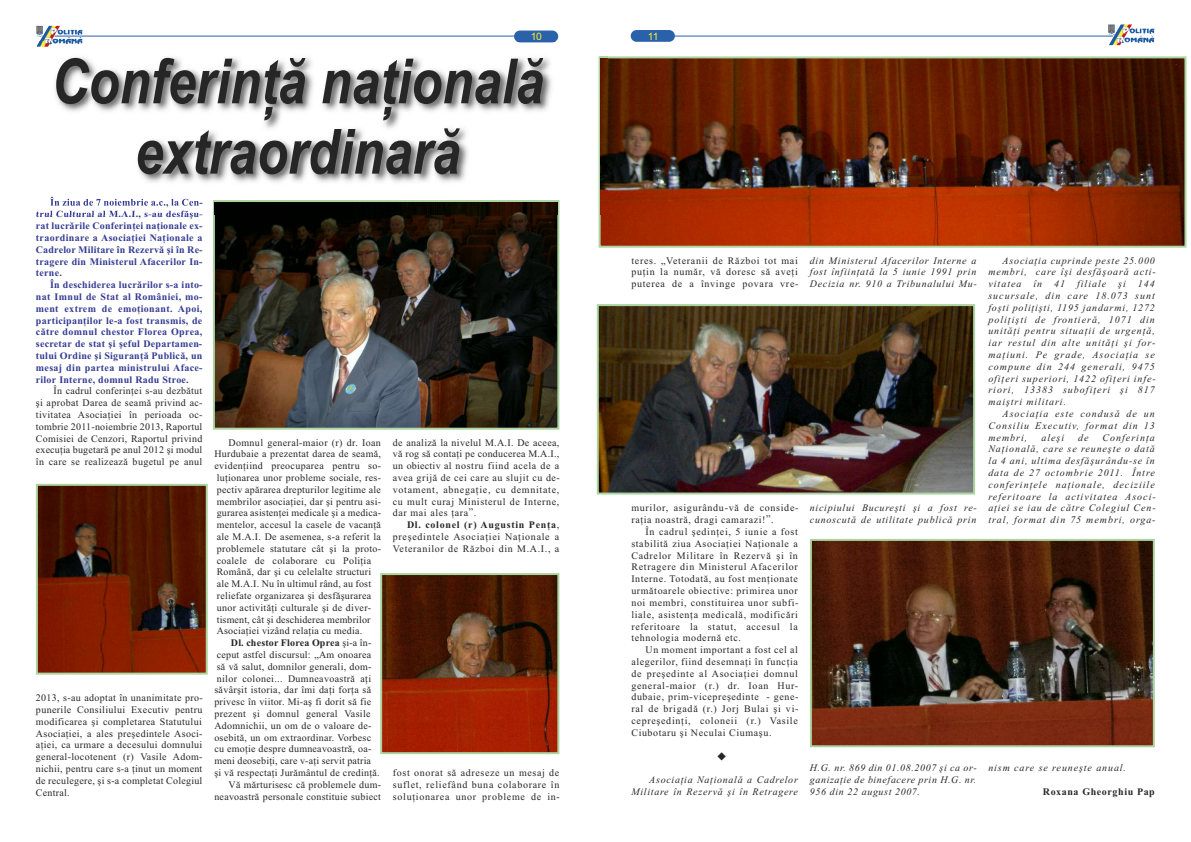
<style>
.page{position:relative;width:1191px;height:842px;background:#fff}
.page>*{position:absolute;margin:0;border:0;box-sizing:border-box;transform-origin:0 0}
.t1{font:italic 700 62.3px/70.3px "Arial";color:#272627;text-align:center;scale:.82 1}
.t2{font:11.4px "Bucuresti";color:#fff12a}
.t3{font:10px/11.8px "Times New Roman OF";letter-spacing:.025em;color:#272627;text-align:justify}
.t4{font:10px/11.8px "Times New Roman OF Italic";letter-spacing:.07em;color:#272627;text-align:justify}
.t5{font:10px/11.8px "Times New Roman OF Bold";letter-spacing:.025em;color:#333b92;text-align:justify}
.t6{font:10px/11.8px "Times New Roman OF";letter-spacing:.07em;color:#272627}
.t7{font:10px "Times New Roman OF Bold";letter-spacing:.06em;color:#272627}
.t8{font:10px "Times New Roman OF Bold";letter-spacing:.02em;color:#272627}
.t9{font:10px "Times New Roman OF Italic";letter-spacing:.09em;color:#272627}
.s1{font-family:"Times New Roman OF"}
</style>
<div class="page">
<hr style="left:669px;top:36px;width:443px;height:1px;background:#2a61ab">
<div style="left:630px;top:30px;width:45px;height:12px;background:#2a61ab;border-radius:6px"></div>
<img style="left:1108px;top:24px;width:46px;height:21px">
<hr style="left:55px;top:36px;width:459px;height:1px;background:#2a61ab">
<div style="left:514px;top:31px;width:44px;height:11px;background:#2a61ab;border-radius:6px"></div>
<img style="left:36px;top:26px;width:47px;height:15px">
<img style="left:383px;top:576px;width:173px;height:175px">
<div style="left:380px;top:573px;width:179px;height:181px;border:2px solid #acd4a1"></div>
<img style="left:601px;top:59px;width:582px;height:186px">
<div style="left:598px;top:56px;width:588px;height:192px;border:2px solid #acd4a1"></div>
<img style="left:39px;top:487px;width:166px;height:185px">
<div style="left:36px;top:484px;width:172px;height:191px;border:2px solid #acd4a1"></div>
<img style="left:600px;top:307px;width:372px;height:184px">
<div style="left:597px;top:304px;width:378px;height:190px;border:2px solid #acd4a1"></div>
<img style="left:813px;top:542px;width:338px;height:202px">
<div style="left:810px;top:539px;width:344px;height:208px;border:2px solid #acd4a1"></div>
<img style="left:216px;top:215px;width:340px;height:212px">
<div style="left:213px;top:200px;width:346px;height:230px;border:2px solid #acd4a1"></div>
<img style="left:36px;top:41px;width:524px;height:174px">
<img style="left:516px;top:41px;width:40px;height:1px">
<img style="left:37px;top:41px;width:45px;height:6px">
<img style="left:50px;top:197px;width:43px;height:9px">
<img style="left:36px;top:211px;width:50px;height:4px">
<img style="left:598px;top:56px;width:2px;height:159px">
<svg style="left:600px;top:56px;width:7px;height:2px"></svg>
<img style="left:600px;top:58px;width:7px;height:157px">
<img style="left:213px;top:200px;width:346px;height:15px">
<img style="left:215px;top:202px;width:342px;height:13px">
<p class="t2" style="left:530px;top:29px;width:13px">10</p>
<p class="t2" style="left:647px;top:29px;width:12px">11</p>
<h1 class="t1" style="left:51px;top:47px;width:602px">Conferinţă naţională extraordinară</h1>
<p class="t5" style="left:36px;top:208px;width:168px">trul Cultural al M.A.I., s-au desfăşu&shy;rat lucrările Conferinţei naţionale ex&shy;traordinare a Asociaţiei Naţionale a Cadrelor Militare în Rezervă şi în Re&shy;tragere din Ministerul Afacerilor In&shy;terne.</p>
<p class="t5" style="left:36px;top:279px;width:168px;text-indent:14px">În deschiderea lucrărilor s-a into&shy;nat Imnul de Stat al României, mo&shy;ment extrem de emoţionant. Apoi, participanţilor le-a fost transmis, de către domnul chestor Florea Oprea, secretar de stat şi şeful Departamen&shy;tului Ordine şi Siguranţă Publică, un mesaj din partea ministrului Aface&shy;rilor Interne, domnul Radu Stroe.</p>
<p class="t3" style="left:36px;top:385px;width:168px;text-indent:18px">În cadrul conferinţei s-au dezbătut şi aprobat Darea de seamă privind ac&shy;tivitatea Asociaţiei în perioada oc&shy;tombrie 2011-noiembrie 2013, Raportul Comisiei de Cenzori, Raportul privind execuţia bugetară pe anul 2012 şi modul în care se realizează bugetul pe anul</p>
<p class="t3" style="left:36px;top:692px;width:168px">2013, s-au adoptat în unanimitate pro&shy;punerile Consiliului Executiv pentru modificarea şi completarea Statutului Asociaţiei, a ales preşedintele Asoci&shy;aţiei, ca urmare a decesului domnului general-locotenent (r) Vasile Adom&shy;nichii, pentru care s-a ţinut un moment de reculegere, şi s-a completat Colegiul Central.</p>
<p class="t3" style="left:214px;top:436px;width:168px;text-align:left;text-indent:14px">Domnul general-maior (r) dr. Ioan Hurdubaie a prezentat darea de seamă, evidenţiind preocuparea pentru so&shy;luţionarea unor probleme sociale, res&shy;pectiv apărarea drepturilor legitime ale membrilor asociaţiei, dar şi pentru asi&shy;gurarea asistenţei medicale şi a medica&shy;mentelor, accesul la casele de vacanţă ale M.A.I. De asemenea, s-a referit la problemele statutare cât şi la proto&shy;coalele de colaborare cu Poliţia Română, dar şi cu celelalte structuri ale M.A.I. Nu în ultimul rând, au fost reliefate organizarea şi desfăşurarea unor activităţi culturale şi de diver&shy;tisment, cât şi deschiderea membrilor Asociaţiei vizând relaţia cu media.</p>
<p class="t8" style="left:231px;top:637px;width:142px">Dl. chestor Florea Oprea <span class="s1">şi-a în-</span></p>
<p class="t3" style="left:217px;top:649px;width:156px">ceput astfel discursul: „Am onoarea</p>
<p class="t3" style="left:217px;top:660px;width:156px">să vă salut, domnilor generali, dom-</p>
<p class="t3" style="left:217px;top:672px;width:156px">nilor colonei... Dumneavoastră aţi</p>
<p class="t3" style="left:214px;top:684px;width:158px">săvârşit istoria, dar îmi daţi forţa să</p>
<p class="t3" style="left:214px;top:696px;width:158px">privesc în viitor. Mi-aş fi dorit să fie</p>
<p class="t3" style="left:214px;top:708px;width:158px">prezent şi domnul general Vasile</p>
<p class="t3" style="left:214px;top:719px;width:158px">Adomnichii, un om de o valoare de-</p>
<p class="t3" style="left:214px;top:731px;width:158px">osebită, un om extraordinar. Vorbesc</p>
<p class="t3" style="left:214px;top:743px;width:158px">cu emoţie despre dumneavoastră, oa-</p>
<p class="t3" style="left:214px;top:755px;width:158px">meni deosebiţi, care v-aţi servit patria</p>
<p class="t3" style="left:214px;top:767px;width:167px">şi vă respectaţi Jurământul de credinţă.</p>
<p class="t3" style="left:228px;top:778px;width:154px">Vă mărturisesc că problemele dum-</p>
<p class="t3" style="left:214px;top:790px;width:168px">neavoastră personale constituie subiect</p>
<p class="t3" style="left:393px;top:436px;width:169px">de analiză la nivelul M.A.I. De aceea, vă rog să contaţi pe conducerea M.A.I., un obiectiv al nostru fiind acela de a avea grijă de cei care au slujit cu de&shy;votament, abnegaţie, cu demnitate, cu mult curaj Ministerul de Interne, dar mai ales ţara”.</p>
<p class="t7" style="left:407px;top:519px;width:154px">Dl. colonel (r) Augustin Penţa<span class="s1">,</span></p>
<p class="t6" style="left:393px;top:531px;width:168px">preşedintele Asociaţiei Naţionale a<br>Veteranilor de Război din M.A.I., a</p>
<p class="t3" style="left:393px;top:767px;width:169px">fost onorat să adreseze un mesaj de suflet, reliefând buna colaborare în soluţionarea unor probleme de in-</p>
<p class="t3" style="left:631px;top:254px;width:169px">teres. „Veteranii de Război tot mai puţin la număr, vă doresc să aveţi puterea de a învinge povara vre-</p>
<p class="t6" style="left:631px;top:502px;width:169px">murilor, asigurându-vă de conside&shy;raţia noastră, dragi camarazi!”.</p>
<p class="t3" style="left:631px;top:526px;width:169px;text-indent:14px">În cadrul şedinţei, 5 iunie a fost stabilită ziua Asociaţiei Naţionale a Cadrelor Militare în Rezervă şi în Retragere din Ministerul Afacerilor Interne. Totodată, au fost menţionate următoarele obiective: primirea unor noi membri, constituirea unor subfi&shy;liale, asistenţa medicală, modificări referitoare la statut, accesul la tehnologia modernă etc.</p>
<p class="t3" style="left:631px;top:644px;width:169px;text-indent:14px">Un moment important a fost cel al alegerilor, fiind desemnaţi în funcţia de preşedinte al Asociaţiei domnul general-maior (r.) dr. Ioan Hur&shy;dubaie, prim-vicepreşedinte - gene&shy;ral de brigadă (r.) Jorj Bulai şi vi&shy;cepreşedinţi, coloneii (r.) Vasile Ciubotaru şi Neculai Ciumaşu.</p>
<p class="t4" style="left:631px;top:774px;width:168px;text-align:right">Asociaţia Naţională a Cadrelor<br>Militare în Rezervă şi în Retragere</p>
<p class="t4" style="left:810px;top:254px;width:169px">din Ministerul Afacerilor Interne a fost înfiinţată la 5 iunie 1991 prin Decizia nr. 910 a Tribunalului Mu-</p>
<p class="t4" style="left:810px;top:502px;width:169px">nicipiului Bucureşti şi a fost re&shy;cunoscută de utilitate publică prin</p>
<p class="t4" style="left:988px;top:254px;width:169px;text-indent:14px">Asociaţia cuprinde peste 25.000 membri, care îşi desfăşoară acti&shy;vitatea în 41 filiale şi 144 sucursale, din care 18.073 sunt foşti poliţişti, 1195 jandarmi, 1272 poliţişti de frontieră, 1071 din unităţi pentru situaţii de urgenţă, iar restul din alte unităţi şi for&shy;maţiuni. Pe grade, Asociaţia se compune din 244 generali, 9475 ofiţeri superiori, 1422 ofiţeri infe&shy;riori, 13383 subofiţeri şi 817 maiştri militari.</p>
<p class="t4" style="left:988px;top:408px;width:168px;text-indent:14px">Asociaţia este condusă de un Consiliu Executiv, format din 13 membri,</p>
<p class="t4" style="left:988px;top:431px;width:169px;text-indent:114px">Conferinţa Naţională, care se reuneşte o dată la 4 ani, ultima desfăşurându-se în data de 27 octombrie 2011. Între conferinţele naţionale, deciziile referitoare la activitatea Asoci&shy;aţiei se iau de către Colegiul Cen&shy;tral, format din 75 membri, orga-</p>
<p class="t4" style="left:1041px;top:431px;width:24px">aleşi</p>
<p class="t4" style="left:1078px;top:431px;width:12px">de</p>
<p class="t4" style="left:810px;top:762px;width:168px">H.G. nr. 869 din 01.08.2007 şi ca or&shy;ganizaţie de binefacere prin H.G. nr.<br>956 din 22 august 2007.</p>
<p class="t9" style="left:988px;top:762px;width:139px">nism care se reuneşte anual.</p>
<p class="t7" style="left:1042px;top:785px;width:113px">Roxana Gheorghiu Pap</p>
</div>
